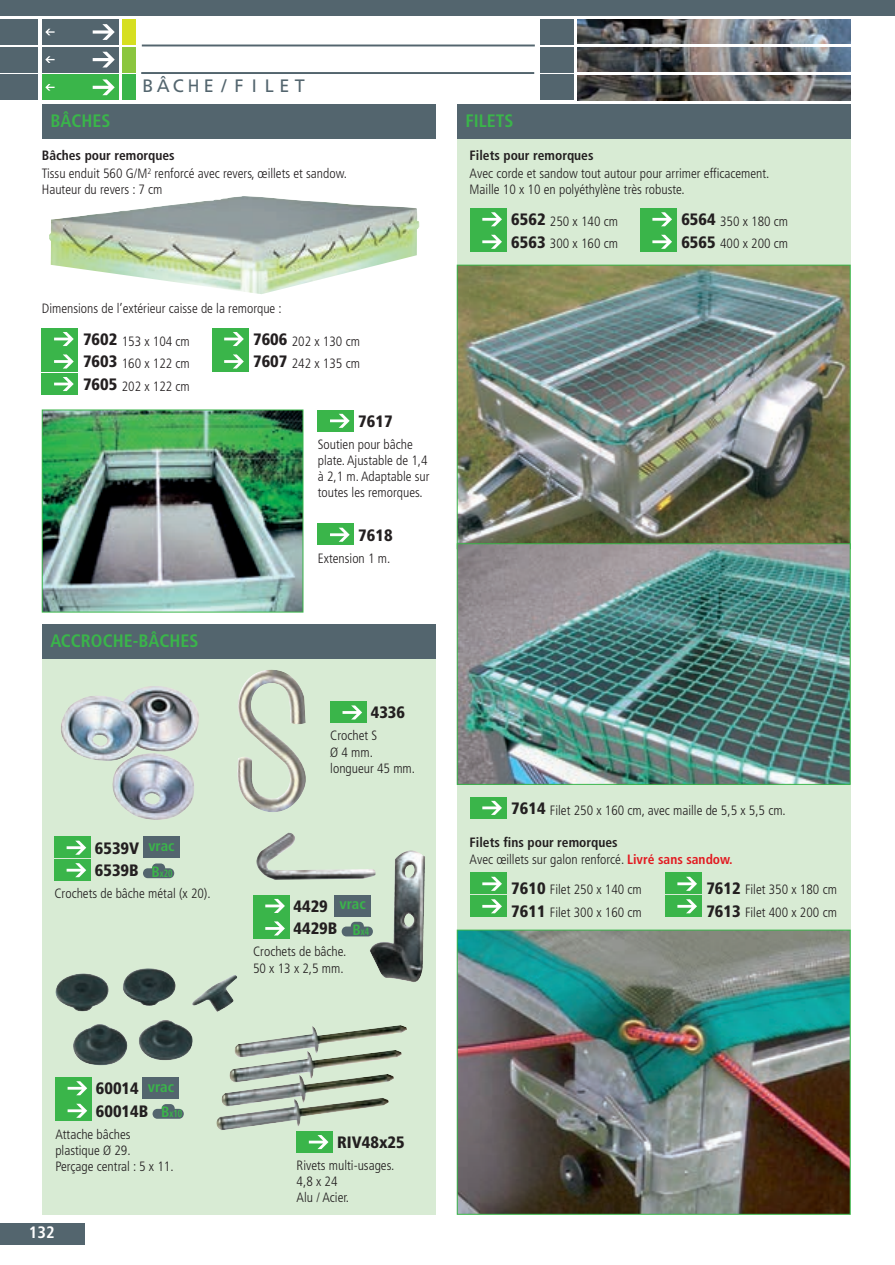
<style>
.page{position:relative;width:895px;height:1265px;background:#fff}
.page>*{position:absolute;margin:0;border:0;box-sizing:border-box;transform-origin:0 0}
.t1{font:700 condensed 18px "Frutiger";color:#3ab54a}
.t2{font:18px "Frutiger";letter-spacing:.24em;color:#53656e}
.t3{font:900 condensed 16.5px/22.5px "Frutiger";color:#231f20}
.t4{font:700 condensed 16.5px "Frutiger";color:#fff}
.t5{font:700 condensed 15px "Frutiger";color:#3ab54a}
.t6{font:300 condensed 13.5px/16.2px "Frutiger";color:#231f20}
.t7{font:700 condensed 13.5px "Frutiger";color:#231f20}
.t8{font:700 condensed 10.5px "Frutiger";color:#3ab54a;scale:.8 1}
.s1{font-weight:700}
.s2{font-weight:900;font-size:16.5px}
.s3{font-size:15px}
.s4{font-weight:700;color:#e21a21}
</style>
<div class="page">
<div style="left:0;top:0;width:894px;height:15px;background:#53656e"></div>
<div style="left:0;top:1223px;width:84px;height:21px;background:#53656e"></div>
<div style="left:0;top:19px;width:38px;height:26px;background:#53656e"></div>
<div style="left:0;top:47px;width:38px;height:25px;background:#53656e"></div>
<div style="left:0;top:75px;width:38px;height:25px;background:#53656e"></div>
<div style="left:539px;top:19px;width:34px;height:26px;background:#53656e"></div>
<div style="left:539px;top:47px;width:34px;height:25px;background:#53656e"></div>
<div style="left:539px;top:75px;width:34px;height:25px;background:#53656e"></div>
<img style="left:577px;top:19px;width:273px;height:81px">
<div style="left:122px;top:19px;width:13px;height:26px;background:#d6df21"></div>
<div style="left:122px;top:47px;width:13px;height:25px;background:#8bc63e"></div>
<div style="left:122px;top:75px;width:13px;height:25px;background:#3ab54a"></div>
<div style="left:42px;top:19px;width:76px;height:26px;background:#53656e"></div>
<svg style="left:93px;top:24px;width:22px;height:16px"></svg>
<svg style="left:45px;top:29px;width:10px;height:6px"></svg>
<div style="left:42px;top:47px;width:76px;height:25px;background:#53656e"></div>
<svg style="left:93px;top:52px;width:22px;height:15px"></svg>
<svg style="left:45px;top:56px;width:10px;height:7px"></svg>
<div style="left:42px;top:75px;width:76px;height:25px;background:#3ab54a"></div>
<svg style="left:93px;top:79px;width:22px;height:16px"></svg>
<svg style="left:45px;top:84px;width:10px;height:7px"></svg>
<hr style="left:576px;top:72px;width:275px;height:3px;background:#fff">
<hr style="left:576px;top:45px;width:275px;height:2px;background:#fff">
<hr style="left:142px;top:45px;width:392px;height:1px;background:#53656e">
<div style="left:42px;top:105px;width:393px;height:34px;background:#53656e"></div>
<div style="left:42px;top:654px;width:393px;height:561px;background:#d8ebd4"></div>
<div style="left:42px;top:624px;width:393px;height:34px;background:#53656e"></div>
<div style="left:456px;top:105px;width:394px;height:1110px;background:#d8ebd4"></div>
<div style="left:456px;top:105px;width:394px;height:34px;background:#53656e"></div>
<img style="left:61px;top:686px;width:138px;height:134px">
<img style="left:237px;top:669px;width:69px;height:143px">
<img style="left:44px;top:412px;width:257px;height:198px">
<div style="left:42px;top:410px;width:261px;height:202px;border:1px solid #3ab54a"></div>
<img style="left:402px;top:856px;width:23px;height:112px">
<img style="left:256px;top:833px;width:119px;height:47px">
<img style="left:55px;top:968px;width:182px;height:97px">
<img style="left:458px;top:267px;width:390px;height:276px">
<img style="left:458px;top:932px;width:390px;height:281px">
<div style="left:456px;top:930px;width:394px;height:285px;border:1px solid #3ab54a"></div>
<img style="left:458px;top:545px;width:390px;height:238px">
<div style="left:456px;top:543px;width:394px;height:242px;border:1px solid #3ab54a"></div>
<img style="left:216px;top:1025px;width:191px;height:105px">
<img style="left:49px;top:196px;width:370px;height:98px">
<div style="left:42px;top:328px;width:36px;height:21px;background:#3ab54a"></div>
<svg style="left:54px;top:332px;width:20px;height:14px"></svg>
<div style="left:42px;top:351px;width:36px;height:21px;background:#3ab54a"></div>
<svg style="left:54px;top:354px;width:20px;height:14px"></svg>
<div style="left:42px;top:373px;width:36px;height:21px;background:#3ab54a"></div>
<svg style="left:54px;top:377px;width:20px;height:14px"></svg>
<div style="left:212px;top:328px;width:36px;height:21px;background:#3ab54a"></div>
<svg style="left:224px;top:332px;width:20px;height:14px"></svg>
<div style="left:212px;top:351px;width:36px;height:21px;background:#3ab54a"></div>
<svg style="left:224px;top:354px;width:20px;height:14px"></svg>
<div style="left:470px;top:208px;width:36px;height:22px;background:#3ab54a"></div>
<svg style="left:482px;top:212px;width:19px;height:14px"></svg>
<div style="left:470px;top:231px;width:36px;height:21px;background:#3ab54a"></div>
<svg style="left:482px;top:235px;width:19px;height:14px"></svg>
<div style="left:640px;top:208px;width:36px;height:22px;background:#3ab54a"></div>
<svg style="left:652px;top:212px;width:19px;height:14px"></svg>
<div style="left:640px;top:231px;width:36px;height:21px;background:#3ab54a"></div>
<svg style="left:652px;top:235px;width:19px;height:14px"></svg>
<div style="left:470px;top:873px;width:36px;height:21px;background:#3ab54a"></div>
<svg style="left:482px;top:877px;width:19px;height:14px"></svg>
<div style="left:470px;top:895px;width:36px;height:22px;background:#3ab54a"></div>
<svg style="left:482px;top:899px;width:19px;height:14px"></svg>
<div style="left:664px;top:873px;width:37px;height:21px;background:#3ab54a"></div>
<svg style="left:677px;top:877px;width:19px;height:14px"></svg>
<div style="left:664px;top:895px;width:37px;height:22px;background:#3ab54a"></div>
<svg style="left:677px;top:899px;width:19px;height:14px"></svg>
<div style="left:470px;top:797px;width:36px;height:21px;background:#3ab54a"></div>
<svg style="left:482px;top:801px;width:19px;height:14px"></svg>
<div style="left:317px;top:524px;width:37px;height:21px;background:#3ab54a"></div>
<svg style="left:330px;top:528px;width:19px;height:14px"></svg>
<div style="left:330px;top:701px;width:36px;height:22px;background:#3ab54a"></div>
<svg style="left:342px;top:705px;width:20px;height:14px"></svg>
<div style="left:296px;top:1131px;width:36px;height:21px;background:#3ab54a"></div>
<svg style="left:309px;top:1135px;width:19px;height:14px"></svg>
<div style="left:317px;top:410px;width:37px;height:21px;background:#3ab54a"></div>
<svg style="left:330px;top:414px;width:19px;height:14px"></svg>
<div style="left:55px;top:1077px;width:36px;height:21px;background:#3ab54a"></div>
<svg style="left:68px;top:1081px;width:19px;height:14px"></svg>
<div style="left:55px;top:1100px;width:36px;height:21px;background:#3ab54a"></div>
<svg style="left:68px;top:1104px;width:19px;height:14px"></svg>
<svg style="left:152px;top:1104px;width:32px;height:15px"></svg>
<div style="left:143px;top:1077px;width:36px;height:21px;background:#53656e"></div>
<div style="left:253px;top:895px;width:36px;height:21px;background:#3ab54a"></div>
<svg style="left:265px;top:899px;width:20px;height:14px"></svg>
<div style="left:253px;top:917px;width:36px;height:22px;background:#3ab54a"></div>
<svg style="left:265px;top:921px;width:20px;height:14px"></svg>
<svg style="left:341px;top:922px;width:32px;height:14px"></svg>
<div style="left:334px;top:895px;width:36px;height:21px;background:#53656e"></div>
<div style="left:54px;top:837px;width:36px;height:21px;background:#3ab54a"></div>
<svg style="left:67px;top:841px;width:19px;height:14px"></svg>
<div style="left:54px;top:859px;width:36px;height:21px;background:#3ab54a"></div>
<svg style="left:67px;top:863px;width:19px;height:14px"></svg>
<svg style="left:143px;top:863px;width:31px;height:15px"></svg>
<div style="left:143px;top:837px;width:36px;height:21px;background:#53656e"></div>
<hr style="left:141px;top:72px;width:393px;height:2px;background:#53656e">
<h1 class="t1" style="left:50px;top:113px;width:62px">BÂCHES</h1>
<h1 class="t2" style="left:142px;top:79px;width:164px">BÂCHE / F I LET</h1>
<p class="t6" style="left:42px;top:148px;width:306px;line-height:17.5px"><span class="s1">Bâches pour remorques<br></span>Tissu enduit 560 G/M<sup>2</sup> renforcé avec revers, œillets et sandow.</p>
<p class="t6" style="left:42px;top:182px;width:122px">Hauteur du revers : 7 cm</p>
<p class="t6" style="left:42px;top:302px;width:241px">Dimensions de l’extérieur caisse de la remorque :</p>
<p class="t6" style="left:83px;top:331px;width:108px;line-height:22.5px;text-align:justify"><span class="s2">7602</span> 153 x 104 cm <span class="s2">7603</span> 160 x 122 cm <span class="s2">7605</span> 202 x 122 cm</p>
<p class="t6" style="left:253px;top:331px;width:108px;line-height:22.5px"><span class="s2">7606</span> 202 x 130 cm<br><span class="s2">7607</span> 242 x 135 cm</p>
<p class="t3" style="left:358px;top:411px;width:36px">7617</p>
<p class="t6" style="left:317px;top:437px;width:113px">Soutien pour bâche plate. Ajustable de 1,4 à 2,1 m. Adaptable sur toutes les remorques.</p>
<h1 class="t1" style="left:50px;top:633px;width:149px">ACCROCHE-BÂCHES</h1>
<p class="t3" style="left:95px;top:838px;width:46px">6539V<br>6539B</p>
<p class="t6" style="left:54px;top:886px;width:158px">Crochets de bâche métal (x 20).</p>
<p class="t5" style="left:148px;top:840px;width:28px">vrac</p>
<p class="t8" style="left:151px;top:869px;width:28px"><span class="s3">B</span>x20</p>
<p class="t3" style="left:358px;top:525px;width:36px">7618</p>
<p class="t6" style="left:317px;top:551px;width:74px">Extension 1 m.</p>
<p class="t3" style="left:370px;top:703px;width:36px">4336</p>
<p class="t6" style="left:330px;top:729px;width:86px">Crochet S<br>Ø 4 mm. longueur 45 mm.</p>
<p class="t3" style="left:293px;top:896px;width:45px">4429<br>4429B</p>
<p class="t6" style="left:253px;top:945px;width:95px">Crochets de bâche.<br>50 x 13 x 2,5 mm.</p>
<p class="t5" style="left:339px;top:898px;width:28px">vrac</p>
<p class="t8" style="left:352px;top:927px;width:22px"><span class="s3">B</span>x4</p>
<h1 class="t1" style="left:465px;top:113px;width:49px">FILETS</h1>
<p class="t7" style="left:469px;top:150px;width:125px">Filets pour remorques</p>
<p class="t6" style="left:469px;top:166px;width:301px">Avec corde et sandow tout autour pour arrimer efficacement.<br>Maille 10 x 10 en polyéthylène très robuste.</p>
<p class="t6" style="left:511px;top:211px;width:108px;line-height:22.5px"><span class="s2">6562</span> 250 x 140 cm<br><span class="s2">6563</span> 300 x 160 cm</p>
<p class="t6" style="left:681px;top:211px;width:108px;line-height:22.5px"><span class="s2">6564</span> 350 x 180 cm<br><span class="s2">6565</span> 400 x 200 cm</p>
<p class="t6" style="left:511px;top:803px;width:276px"><span class="s2">7614</span> Filet 250 x 160 cm, avec maille de 5,5 x 5,5 cm.</p>
<p class="t6" style="left:469px;top:834px;width:264px;line-height:17.5px"><span class="s1">Filets fins pour remorques<br></span>Avec œillets sur galon renforcé. <span class="s4">Livré sans sandow.</span></p>
<p class="t6" style="left:511px;top:879px;width:132px;line-height:22.5px"><span class="s2">7610</span> Filet 250 x 140 cm<br><span class="s2">7611</span> Filet 300 x 160 cm</p>
<p class="t6" style="left:706px;top:879px;width:132px;line-height:22.5px"><span class="s2">7612</span> Filet 350 x 180 cm<br><span class="s2">7613</span> Filet 400 x 200 cm</p>
<p class="t3" style="left:96px;top:1078px;width:54px">60014<br>60014B</p>
<p class="t6" style="left:55px;top:1127px;width:120px">Attache bâches plastique Ø 29.<br>Perçage central : 5 x 11.</p>
<p class="t5" style="left:148px;top:1080px;width:28px">vrac</p>
<p class="t8" style="left:161px;top:1109px;width:28px"><span class="s3">B</span>x10</p>
<p class="t4" style="left:29px;top:1226px;width:27px">132</p>
<p class="t3" style="left:337px;top:1132px;width:69px">RIV48x25</p>
<p class="t6" style="left:296px;top:1158px;width:99px">Rivets multi-usages.<br>4,8 x 24<br>Alu / Acier.</p>
</div>
